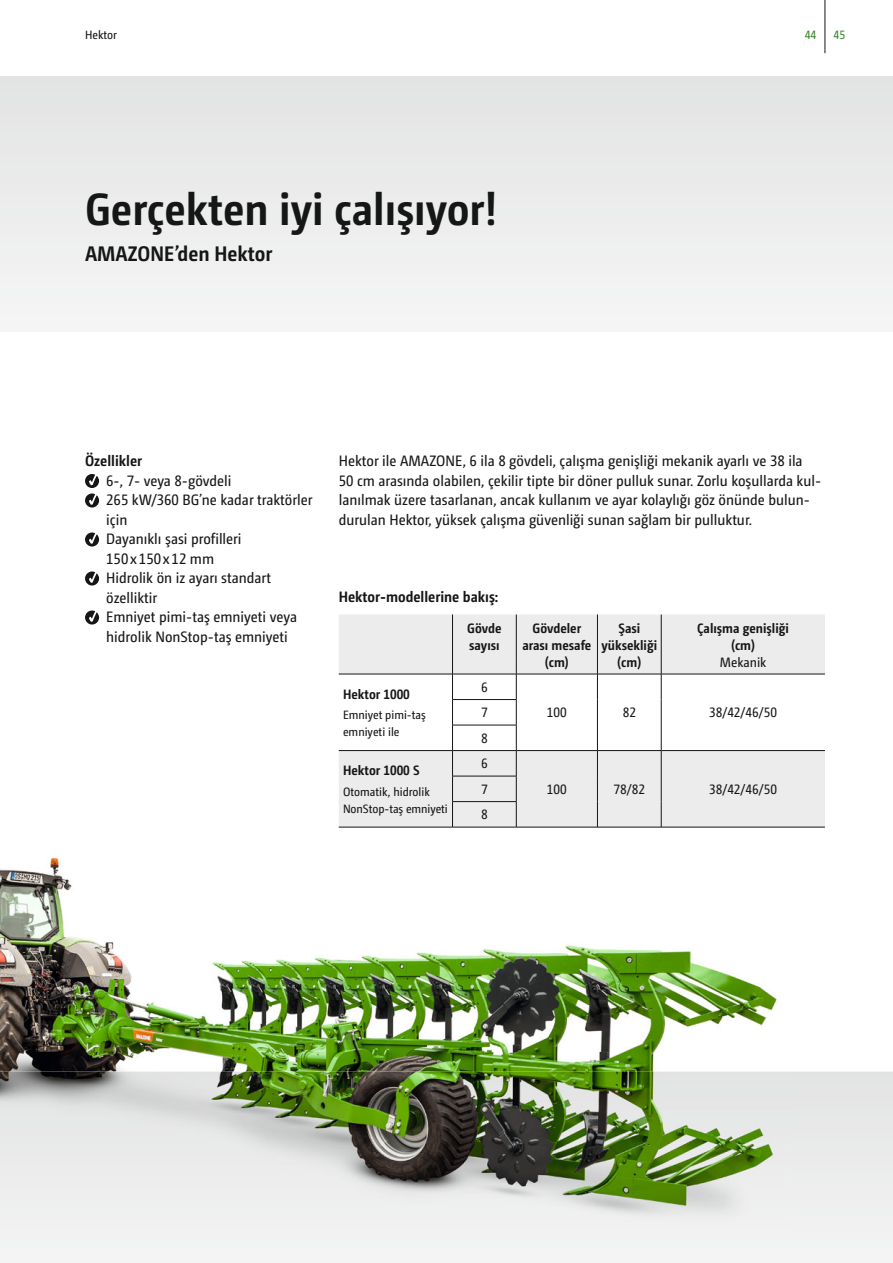
<style>
.page{position:relative;width:893px;height:1263px;background:#fff}
.page>*{position:absolute;margin:0;border:0;box-sizing:border-box;transform-origin:0 0}
.t1{font:700 45px "Camingo Dos Pro S Cd";color:#151616}
.t2{font:700 21px "Camingo Dos Pro S Cd";color:#151616}
.t3{font:15px/19.5px "Camingo Dos Pro S Cd";color:#151616}
.t4{font:700 15px "Camingo Dos Pro S Cd";color:#151616}
.t5{font:700 13.5px/17px "Camingo Dos Pro S Cd";color:#151616;text-align:center}
.t6{font:13.5px/25.5px "Camingo Dos Pro S Cd";color:#151616}
.t7{font:12px/16.5px "Camingo Dos Pro S Cd";color:#151616}
.t8{font:12px "Camingo Dos Pro S Cd";color:#38832b}
</style>
<div class="page">
<div style="left:0;top:77px;width:893px;height:255px;background:#eceded"></div>
<svg style="left:0;top:1071px;width:893px;height:192px"></svg>
<img style="left:0;top:826px;width:791px;height:403px">
<hr style="left:825px;top:0;width:1px;height:53px;background:#151616">
<svg style="left:85px;top:474px;width:14px;height:33px"></svg>
<svg style="left:85px;top:532px;width:14px;height:14px"></svg>
<svg style="left:85px;top:571px;width:14px;height:14px"></svg>
<svg style="left:85px;top:610px;width:14px;height:14px"></svg>
<svg style="left:339px;top:614px;width:486px;height:213px;fill:#ececec"></svg>
<hr style="left:452px;top:614px;width:1px;height:43px;background:#151616">
<hr style="left:516px;top:614px;width:1px;height:43px;background:#151616">
<hr style="left:597px;top:614px;width:1px;height:43px;background:#151616">
<hr style="left:661px;top:614px;width:1px;height:43px;background:#151616">
<hr style="left:339px;top:674px;width:177px;height:1px;background:#151616">
<hr style="left:516px;top:674px;width:81px;height:1px;background:#151616">
<hr style="left:597px;top:674px;width:64px;height:1px;background:#151616">
<hr style="left:661px;top:674px;width:164px;height:1px;background:#151616">
<hr style="left:452px;top:699px;width:64px;height:1px;background:#151616">
<hr style="left:452px;top:725px;width:64px;height:1px;background:#151616">
<hr style="left:339px;top:750px;width:113px;height:1px;background:#151616">
<hr style="left:339px;top:827px;width:113px;height:1px;background:#151616">
<hr style="left:452px;top:750px;width:64px;height:1px;background:#151616">
<hr style="left:516px;top:750px;width:81px;height:1px;background:#151616">
<hr style="left:597px;top:750px;width:64px;height:1px;background:#151616">
<hr style="left:661px;top:750px;width:164px;height:1px;background:#151616">
<hr style="left:452px;top:776px;width:64px;height:1px;background:#151616">
<hr style="left:452px;top:801px;width:64px;height:1px;background:#151616">
<svg style="left:452px;top:657px;width:1px;height:170px"></svg>
<svg style="left:516px;top:657px;width:1px;height:170px"></svg>
<svg style="left:597px;top:657px;width:1px;height:170px"></svg>
<svg style="left:661px;top:657px;width:1px;height:170px"></svg>
<hr style="left:516px;top:827px;width:309px;height:1px;background:#151616">
<hr style="left:452px;top:827px;width:64px;height:1px;background:#151616">
<p class="t7" style="left:85px;top:27px;width:33px">Hektor</p>
<p class="t8" style="left:805px;top:30px;width:13px">44</p>
<p class="t8" style="left:833px;top:30px;width:13px">45</p>
<h1 class="t1" style="left:85px;top:191px;width:414px">Gerçekten iyi çalışıyor!</h1>
<h2 class="t2" style="left:85px;top:245px;width:189px">AMAZONE’den Hektor</h2>
<p class="t4" style="left:85px;top:455px;width:59px">Özellikler</p>
<p class="t3" style="left:106px;top:472px;width:208px">6-, 7- veya 8-gövdeli<br>265 kW/360 BG’ne kadar traktörler için<br>Dayanıklı şasi profilleri<br>150 x 150 x 12 mm<br>Hidrolik ön iz ayarı standart özelliktir<br>Emniyet pimi-taş emniyeti veya hidrolik NonStop-taş emniyeti</p>
<p class="t3" style="left:339px;top:452px;width:484px">Hektor ile AMAZONE, 6 ila 8 gövdeli, çalışma genişliği mekanik ayarlı ve 38 ila<br>50 cm arasında olabilen, çekilir tipte bir döner pulluk sunar. Zorlu koşullarda kul&shy;lanılmak üzere tasarlanan, ancak kullanım ve ayar kolaylığı göz önünde bulun&shy;durulan Hektor, yüksek çalışma güvenliği sunan sağlam bir pulluktur.</p>
<p class="t4" style="left:339px;top:591px;width:161px">Hektor-modellerine bakış:</p>
<p class="t5" style="left:343px;top:687px;width:68px">Hektor 1000</p>
<p class="t7" style="left:343px;top:708px;width:84px">Emniyet pimi-taş emniyeti ile</p>
<p class="t5" style="left:343px;top:763px;width:78px">Hektor 1000 S</p>
<p class="t7" style="left:343px;top:784px;width:106px">Otomatik, hidrolik<br>NonStop-taş emniyeti</p>
<p class="t5" style="left:467px;top:621px;width:36px;text-align:left">Gövde sayısı</p>
<p class="t5" style="left:522px;top:621px;width:71px">Gövdeler arası mesafe (cm)</p>
<p class="t5" style="left:601px;top:621px;width:57px">Şasi yüksekliği (cm)</p>
<p class="t5" style="left:697px;top:621px;width:93px">Çalışma genişliği (cm)</p>
<p class="t6" style="left:720px;top:651px;width:48px">Mekanik</p>
<p class="t6" style="left:481px;top:675px;width:8px">6<br>7</p>
<p class="t6" style="left:481px;top:726px;width:8px">8</p>
<p class="t6" style="left:481px;top:752px;width:8px">6<br>7</p>
<p class="t6" style="left:481px;top:803px;width:8px">8</p>
<p class="t6" style="left:547px;top:701px;width:21px">100</p>
<p class="t6" style="left:623px;top:701px;width:15px">82</p>
<p class="t6" style="left:709px;top:701px;width:69px">38/42/46/50</p>
<p class="t6" style="left:547px;top:777px;width:21px">100</p>
<p class="t6" style="left:614px;top:777px;width:33px">78/82</p>
<p class="t6" style="left:709px;top:777px;width:69px">38/42/46/50</p>
</div>
